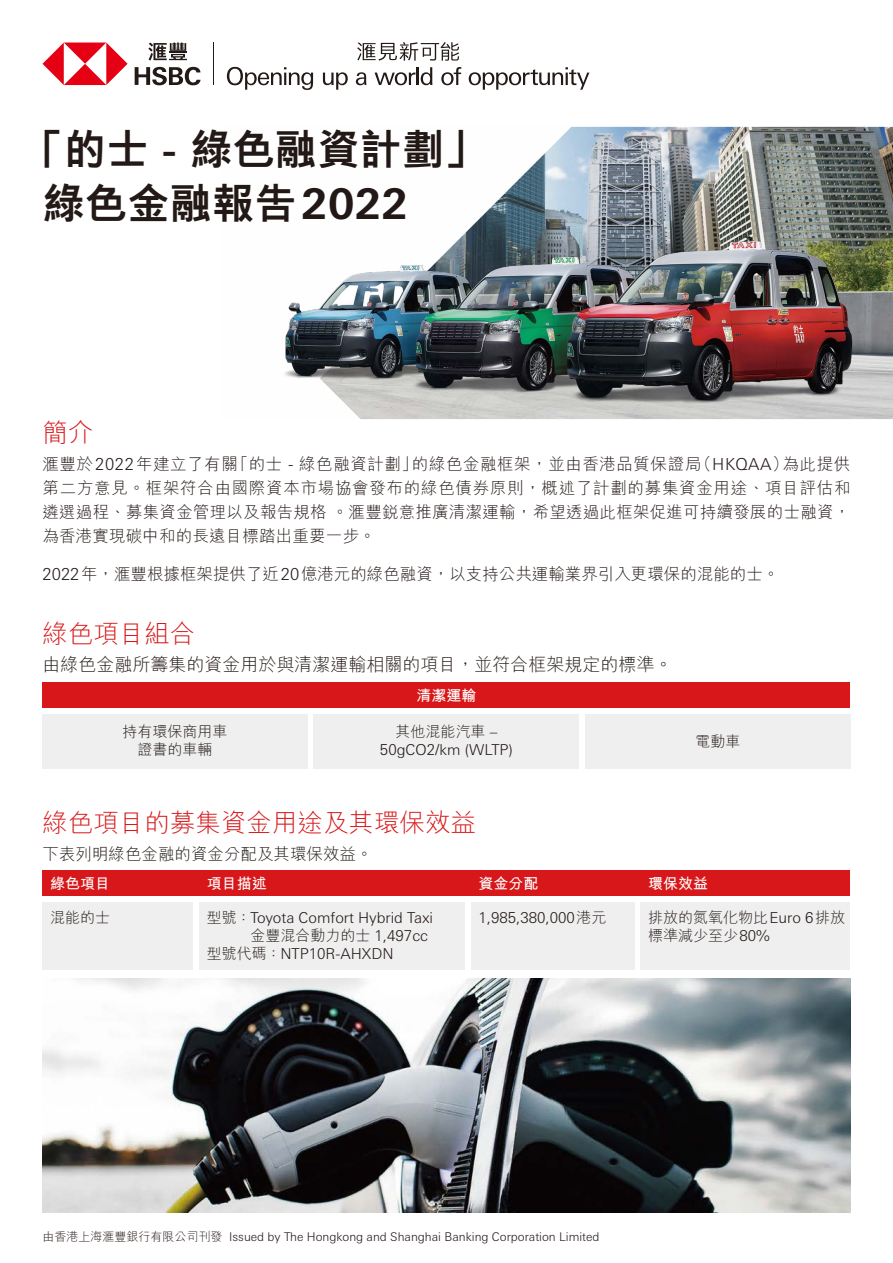
<style>
.page{position:relative;width:893px;height:1263px;background:#fff}
.page>*{position:absolute;margin:0;border:0;box-sizing:border-box;transform-origin:0 0}
.t1{font:800 42px/54px "M Hei HK";letter-spacing:.01em;color:#231916}
.t2{font:300 25.5px "M Hei HK";color:#d71719}
.t3{font:300 18px "M Hei HK";color:#231916}
.t4{font:300 16.5px/24px "M Hei HK";color:#231916;text-align:justify}
.t5{font:300 15px "Univers Nextfor HSBC";color:#231916}
.t6{font:300 15px/18px "M Hei HK";color:#231916;text-align:center}
.t7{font:700 15px "M Hei HK";color:#fff}
.t8{font:300 12px "Univers Nextfor HSBC";color:#231916}
.s1{font-family:"Univers Nextfor HSBC";font-weight:700}
.s2{font-family:"Univers Nextfor HSBC"}
.s3{font-family:"M Hei HK"}
</style>
<div class="page">
<div style="left:43px;top:682px;width:807px;height:25px;background:#d71719"></div>
<div style="left:43px;top:714px;width:265px;height:55px;background:#efefef"></div>
<div style="left:314px;top:714px;width:265px;height:55px;background:#efefef"></div>
<div style="left:585px;top:714px;width:265px;height:55px;background:#efefef"></div>
<div style="left:43px;top:870px;width:807px;height:26px;background:#d71719"></div>
<div style="left:43px;top:902px;width:150px;height:68px;background:#efefef"></div>
<div style="left:199px;top:902px;width:266px;height:68px;background:#efefef"></div>
<div style="left:471px;top:902px;width:163px;height:68px;background:#efefef"></div>
<div style="left:640px;top:902px;width:210px;height:68px;background:#efefef"></div>
<img style="left:43px;top:978px;width:807px;height:234px">
<img style="left:284px;top:127px;width:609px;height:292px">
<svg style="left:43px;top:43px;width:85px;height:42px"></svg>
<svg style="left:135px;top:67px;width:66px;height:18px"></svg>
<svg style="left:148px;top:42px;width:39px;height:19px"></svg>
<svg style="left:357px;top:42px;width:102px;height:19px"></svg>
<hr style="left:213px;top:43px;width:1px;height:42px;background:#231916">
<svg style="left:227px;top:67px;width:86px;height:23px"></svg>
<svg style="left:323px;top:72px;width:25px;height:18px"></svg>
<svg style="left:356px;top:72px;width:11px;height:13px"></svg>
<svg style="left:375px;top:67px;width:57px;height:18px"></svg>
<svg style="left:441px;top:67px;width:20px;height:18px"></svg>
<svg style="left:469px;top:67px;width:120px;height:23px"></svg>
<h1 class="t1" style="left:43px;top:122px;width:446px;text-indent:-21px">「的士 <span class="s1">-</span> 綠色融資計劃」綠色金融報告<span class="s1">2022</span></h1>
<h2 class="t2" style="left:43px;top:419px;width:53px">簡介</h2>
<p class="t4" style="left:43px;top:452px;width:809px">滙豐於<span class="s2">2022</span>年建立了有關「的士 <span class="s2">-</span> 綠色融資計劃」的綠色金融框架，並由香港品質保證局（<span class="s2">HKQAA</span>）為此提供第二方意見。框架符合由國際資本市場協會發布的綠色債券原則，概述了計劃的募集資金用途、項目評估和遴選過程、募集資金管理以及報告規格。滙豐銳意推廣清潔運輸，希望透過此框架促進可持續發展的士融資，為香港實現碳中和的長遠目標踏出重要一步。</p>
<p class="t4" style="left:43px;top:562px;width:738px"><span class="s2">2022</span>年，滙豐根據框架提供了近<span class="s2">20</span>億港元的綠色融資，以支持公共運輸業界引入更環保的混能的士。</p>
<h2 class="t2" style="left:43px;top:620px;width:154px">綠色項目組合</h2>
<p class="t3" style="left:43px;top:655px;width:632px">由綠色金融所籌集的資金用於與清潔運輸相關的項目，並符合框架規定的標準。</p>
<p class="t7" style="left:416px;top:684px;width:61px">清潔運輸</p>
<p class="t6" style="left:123px;top:722px;width:106px">持有環保商用車證書的車輛</p>
<p class="t6" style="left:396px;top:722px;width:103px">其他混能汽車 <span class="s2">–</span></p>
<p class="t6" style="left:695px;top:732px;width:46px">電動車</p>
<p class="t5" style="left:380px;top:739px;width:135px">50gCO2/km (WLTP)</p>
<h2 class="t2" style="left:43px;top:809px;width:435px">綠色項目的募集資金用途及其環保效益</h2>
<p class="t4" style="left:43px;top:842px;width:331px">下表列明綠色金融的資金分配及其環保效益。</p>
<p class="t7" style="left:50px;top:873px;width:61px">綠色項目</p>
<p class="t7" style="left:207px;top:873px;width:61px">項目描述</p>
<p class="t7" style="left:478px;top:873px;width:61px">資金分配</p>
<p class="t7" style="left:648px;top:873px;width:61px">環保效益</p>
<p class="t6" style="left:50px;top:908px;width:62px">混能的士</p>
<p class="t5" style="left:207px;top:907px;width:228px"><span class="s3">型號：</span> Toyota Comfort Hybrid Taxi</p>
<p class="t6" style="left:250px;top:926px;width:179px">金豐混合動力的士 <span class="s2">1,497cc</span></p>
<p class="t5" style="left:207px;top:943px;width:188px"><span class="s3">型號代碼：</span>NTP10R-AHXDN</p>
<p class="t5" style="left:478px;top:907px;width:130px">1,985,380,000<span class="s3">港元</span></p>
<p class="t6" style="left:648px;top:908px;width:198px;text-align:left">排放的氮氧化物比<span class="s2">Euro 6</span>排放標準減少至少<span class="s2">80%</span></p>
<p class="t8" style="left:43px;top:1228px;width:558px"><span class="s3">由香港上海滙豐銀行有限公司刊發</span> Issued by The Hongkong and Shanghai Banking Corporation Limited</p>
</div>
